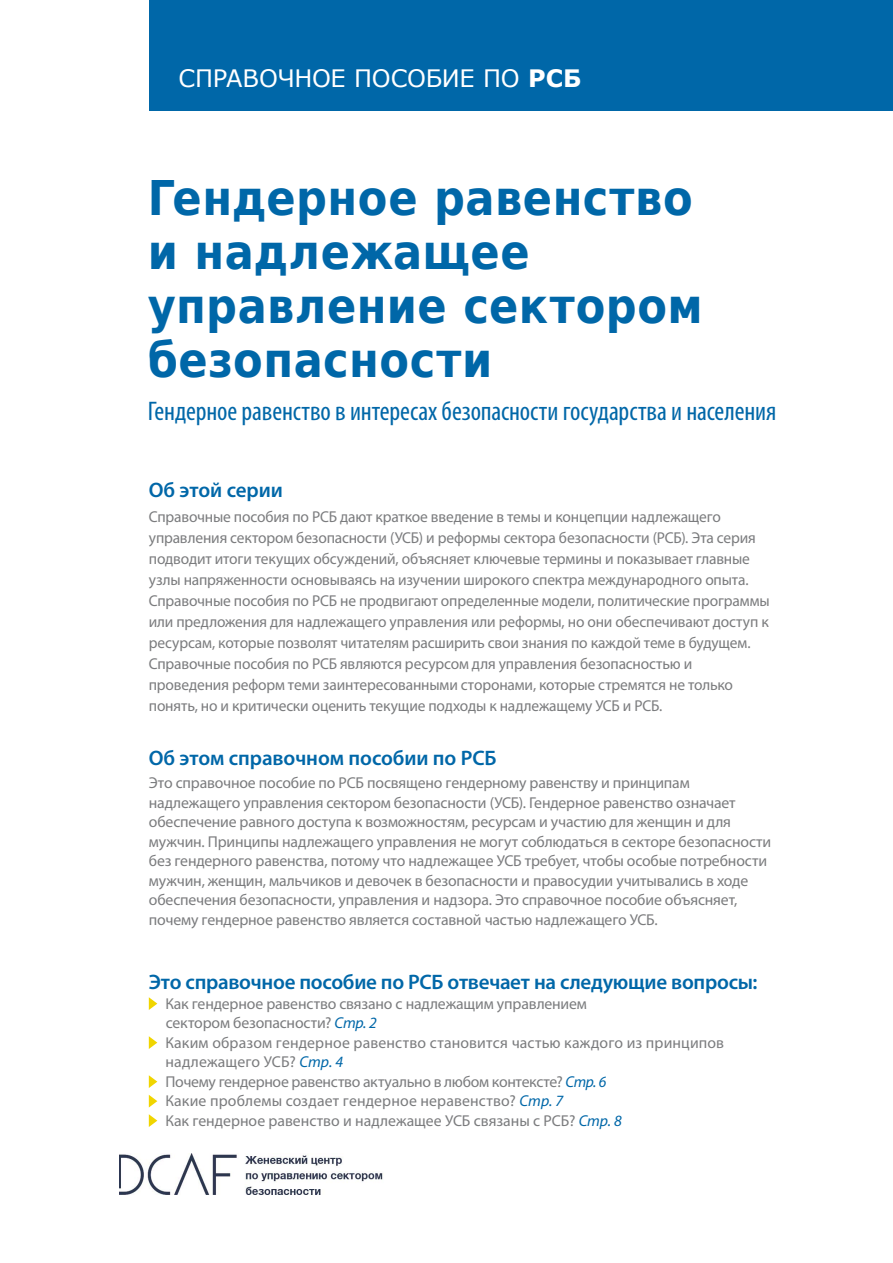
<style>
.page{position:relative;width:893px;height:1263px;background:#fff}
.page>*{position:absolute;margin:0;border:0;box-sizing:border-box;transform-origin:0 0}
.t1{font:700 48px/54px "DejaVu Sans Condensed";letter-spacing:.01em;color:#0067a8}
.t2{font:condensed 27px "Myriad Pro";letter-spacing:-.005em;color:#0067a8}
.t3{font:24px "Verdana";letter-spacing:-.015em;color:#fff}
.t4{font:600 21px "Myriad Pro";letter-spacing:-.01em;color:#0067a8}
.t5{font:15.75px/19.5px "Myriad Pro";letter-spacing:-.01em;color:#7b7c7e}
.s1{font-weight:700}
.s2{font-style:italic;color:#0067a8}
</style>
<div class="page">
<div style="left:149px;top:0;width:744px;height:111px;background:#0067a8"></div>
<img style="left:119px;top:1154px;width:264px;height:41px">
<svg style="left:149px;top:997px;width:8px;height:13px"></svg>
<svg style="left:149px;top:1036px;width:8px;height:13px"></svg>
<svg style="left:149px;top:1075px;width:8px;height:13px"></svg>
<svg style="left:149px;top:1095px;width:8px;height:12px"></svg>
<svg style="left:149px;top:1114px;width:8px;height:13px"></svg>
<h3 class="t3" style="left:179px;top:62px;width:404px">СПРАВОЧНОЕ ПОСОБИЕ ПО <span class="s1">РСБ</span></h3>
<h1 class="t1" style="left:148px;top:170px;width:557px">Гендерное равенство и надлежащее управление сектором безопасности</h1>
<h2 class="t2" style="left:148px;top:395px;width:630px">Гендерное равенство в интересах безопасности государства и населения</h2>
<h3 class="t4" style="left:149px;top:476px;width:136px">Об этой серии</h3>
<p class="t5" style="left:149px;top:506px;width:622px;line-height:21px">Справочные пособия по РСБ дают краткое введение в темы и концепции надлежащего управления сектором безопасности (УСБ) и реформы сектора безопасности (РСБ). Эта серия подводит итоги текущих обсуждений, объясняет ключевые термины и показывает главные узлы напряженности основываясь на изучении широкого спектра международного опыта.<br>Справочные пособия по РСБ не продвигают определенные модели, политические программы или предложения для надлежащего управления или реформы, но они обеспечивают доступ к ресурсам, которые позволят читателям расширить свои знания по каждой теме в будущем.<br>Справочные пособия по РСБ являются ресурсом для управления безопасностью и проведения реформ теми заинтересованными сторонами, которые стремятся не только понять, но и критически оценить текущие подходы к надлежащему УСБ и РСБ.</p>
<h3 class="t4" style="left:149px;top:744px;width:349px">Об этом справочном пособии по РСБ</h3>
<p class="t5" style="left:149px;top:774px;width:624px">Это справочное пособие по РСБ посвящено гендерному равенству и принципам надлежащего управления сектором безопасности (УСБ). Гендерное равенство означает обеспечение равного доступа к возможностям, ресурсам и участию для женщин и для мужчин. Принципы надлежащего управления не могут соблюдаться в секторе безопасности без гендерного равенства, потому что надлежащее УСБ требует, чтобы особые потребности мужчин, женщин, мальчиков и девочек в безопасности и правосудии учитывались в ходе обеспечения безопасности, управления и надзора. Это справочное пособие объясняет, почему гендерное равенство является составной частью надлежащего УСБ.</p>
<h3 class="t4" style="left:149px;top:969px;width:610px">Это справочное пособие по РСБ отвечает на следующие вопросы:</h3>
<p class="t5" style="left:166px;top:994px;width:560px">Как гендерное равенство связано с надлежащим управлением<br>сектором безопасности? <span class="s2">Стр. 2<br></span>Каким образом гендерное равенство становится частью каждого из принципов надлежащего УСБ? <span class="s2">Стр. 4<br></span>Почему гендерное равенство актуально в любом контексте? <span class="s2">Стр. 6<br></span>Какие проблемы создает гендерное неравенство? <span class="s2">Стр. 7<br></span>Как гендерное равенство и надлежащее УСБ связаны с РСБ? <span class="s2">Стр. 8</span></p>
</div>
